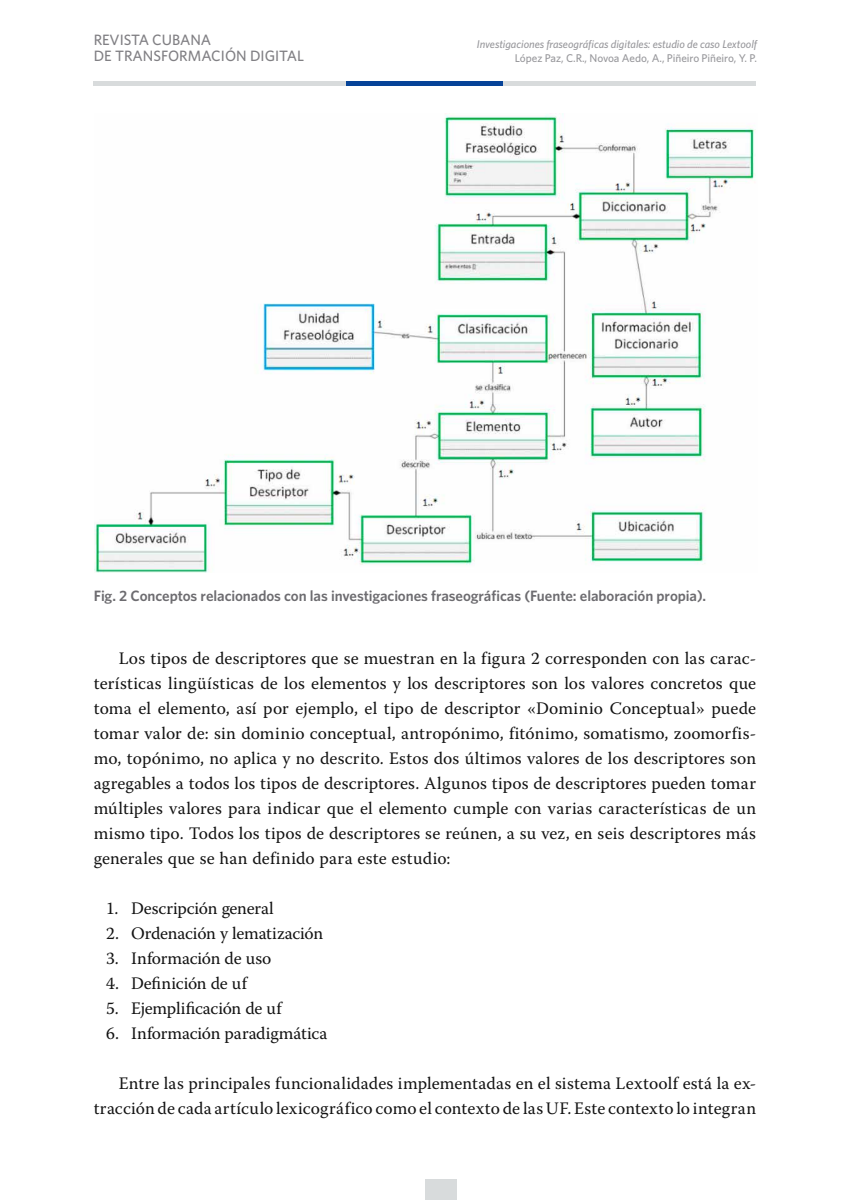
<style>
.page{position:relative;width:850px;height:1200px;background:#fff}
.page>*{position:absolute;margin:0;border:0;box-sizing:border-box;transform-origin:0 0}
.t1{font:17.5px/25px "Warnock Pro";letter-spacing:.005em;color:#131313;text-align:justify}
.t2{font:17.5px "Warnock Pro";letter-spacing:-.015em;color:#131313}
.t3{font:600 15px "Whitney";color:#6d6c70}
.t4{font:500 15px/16.2px "Whitney";color:#818084}
.t5{font:italic 500 11.25px "Whitney";letter-spacing:-.005em;color:#98989c}
.t6{font:500 11.25px "Whitney";letter-spacing:-.005em;color:#98989c}
</style>
<div class="page">
<div style="left:94px;top:81px;width:662px;height:5px;background:#d8dbdc"></div>
<div style="left:425px;top:1179px;width:31px;height:21px;background:#d8dbdc"></div>
<div style="left:409px;top:81px;width:32px;height:5px;background:#064398"></div>
<div style="left:378px;top:81px;width:31px;height:5px;background:#064398"></div>
<div style="left:472px;top:81px;width:31px;height:5px;background:#064398"></div>
<div style="left:347px;top:81px;width:31px;height:5px;background:#064398"></div>
<div style="left:441px;top:81px;width:31px;height:5px;background:#064398"></div>
<img style="left:95px;top:114px;width:660px;height:458px">
<p class="t4" style="left:94px;top:31px;width:212px">REVISTA CUBANA<br>DE TRANSFORMACIÓN DIGITAL</p>
<p class="t5" style="left:477px;top:37px;width:282px">Investigaciones fraseográficas digitales: estudio de caso Lextoolf</p>
<p class="t6" style="left:515px;top:52px;width:244px">LÓPEZ PAZ, C.R., N OVOA AEDO, A., PIÑEIRO PIÑEIRO, Y. P.</p>
<p class="t3" style="left:94px;top:586px;width:614px">Fig. 2 Conceptos relacionados con las investigaciones fraseográficas (Fuente: elaboración propia).</p>
<p class="t1" style="left:94px;top:645px;width:664px;text-indent:25px">Los tipos de descriptores que se muestran en la figura 2 corresponden con las carac&shy;terísticas lingüísticas de los elementos y los descriptores son los valores concretos que toma el elemento, así por ejemplo, el tipo de descriptor «Dominio Conceptual» puede tomar valor de: sin dominio conceptual, antropónimo, fitónimo, somatismo, zoomorfis&shy;mo, topónimo, no aplica y no descrito. Estos dos últimos valores de los descriptores son agregables a todos los tipos de descriptores. Algunos tipos de descriptores pueden tomar múltiples valores para indicar que el elemento cumple con varias características de un mismo tipo. Todos los tipos de descriptores se reúnen, a su vez, en seis descriptores más generales que se han definido para este estudio:</p>
<p class="t1" style="left:106px;top:895px;width:169px">1. Descripción general</p>
<p class="t2" style="left:106px;top:923px;width:219px">2. Ordenación y lematización</p>
<p class="t1" style="left:106px;top:945px;width:167px">3. Información de uso</p>
<p class="t1" style="left:106px;top:970px;width:142px">4. Definición de uf</p>
<p class="t2" style="left:106px;top:998px;width:177px">5. Ejemplificación de uf</p>
<p class="t1" style="left:106px;top:1020px;width:223px">6. Información paradigmática</p>
<p class="t1" style="left:94px;top:1070px;width:664px;text-align:right">Entre las principales funcionalidades implementadas en el sistema Lextoolf está la ex&shy;tracción de cada artículo lexicográfico como el contexto de las UF. Este contexto lo integran</p>
</div>
